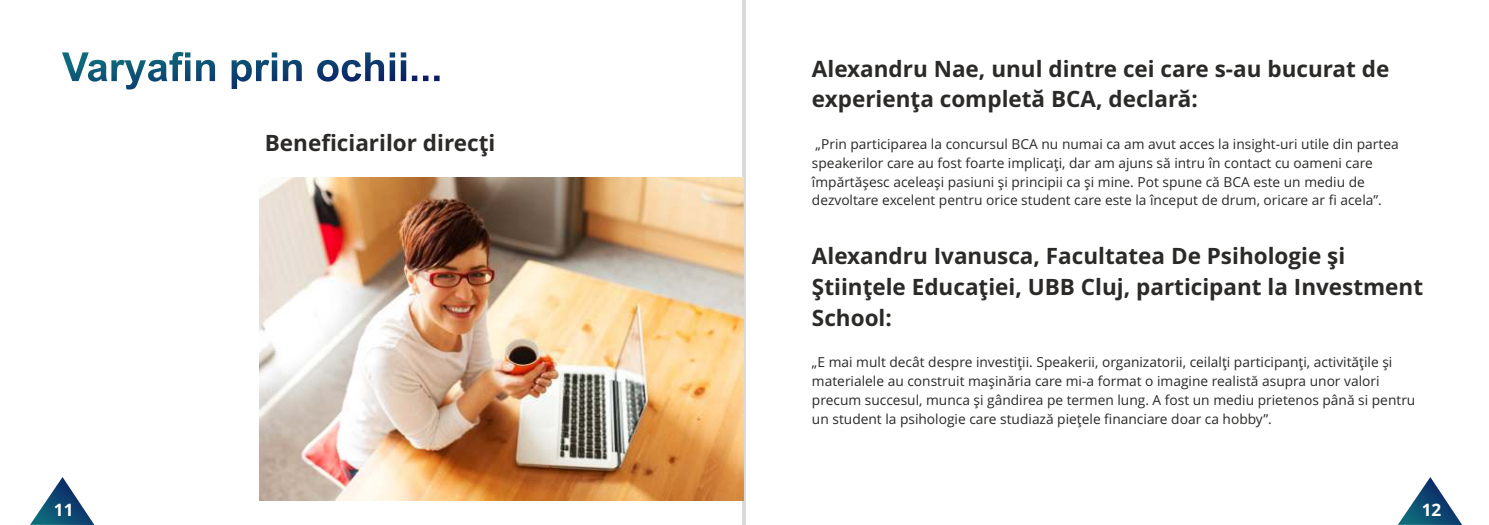
<style>
.page{position:relative;width:1489px;height:525px;background:#fff}
.page>*{position:absolute;margin:0;border:0;box-sizing:border-box;transform-origin:0 0}
.t1{font:700 22.5px/30.6px "Open Sans";color:#2b2a29}
.t2{font:700 17.12px "Open Sans";color:#fefefe}
.t3{font:13.75px/18.8px "Open Sans";color:#2b2a29}
</style>
<div class="page">
<svg style="left:742px;top:0;width:4px;height:524px;background:#ddd7cd"></svg>
<svg style="left:1398px;top:477px;width:63px;height:47px"></svg>
<svg style="left:30px;top:477px;width:64px;height:47px"></svg>
<img style="left:259px;top:178px;width:484px;height:322px">
<svg style="left:62px;top:51px;width:378px;height:38px"></svg>
<h1 class="t1" style="left:265px;top:129px;width:232px">Beneficiarilor direcţi</h1>
<h1 class="t1" style="left:812px;top:55px;width:579px">Alexandru Nae, unul dintre cei care s-au bucurat de experienţa completă BCA, declară:</h1>
<p class="t3" style="left:812px;top:136px;width:588px">„Prin participarea la concursul BCA nu numai ca am avut acces la insight-uri utile din partea speakerilor care au fost foarte implicaţi, dar am ajuns să intru în contact cu oameni care împărtăşesc aceleaşi pasiuni şi principii ca şi mine. Pot spune că BCA este un mediu de dezvoltare excelent pentru orice student care este la început de drum, oricare ar fi acela”.</p>
<h1 class="t1" style="left:812px;top:243px;width:612px">Alexandru Ivanusca, Facultatea De Psihologie şi<br>Ştiinţele Educaţiei, UBB Cluj, participant la Investment<br>School:</h1>
<p class="t3" style="left:812px;top:354px;width:605px">„E mai mult decât despre investiţii. Speakerii, organizatorii, ceilalţi participanţi, activităţile şi materialele au construit maşinăria care mi-a format o imagine realistă asupra unor valori precum succesul, munca şi gândirea pe termen lung. A fost un mediu prietenos până si pentru un student la psihologie care studiază pieţele financiare doar ca hobby”.</p>
<p class="t2" style="left:54px;top:503px;width:21px">11</p>
<p class="t2" style="left:1421px;top:503px;width:21px">12</p>
</div>
